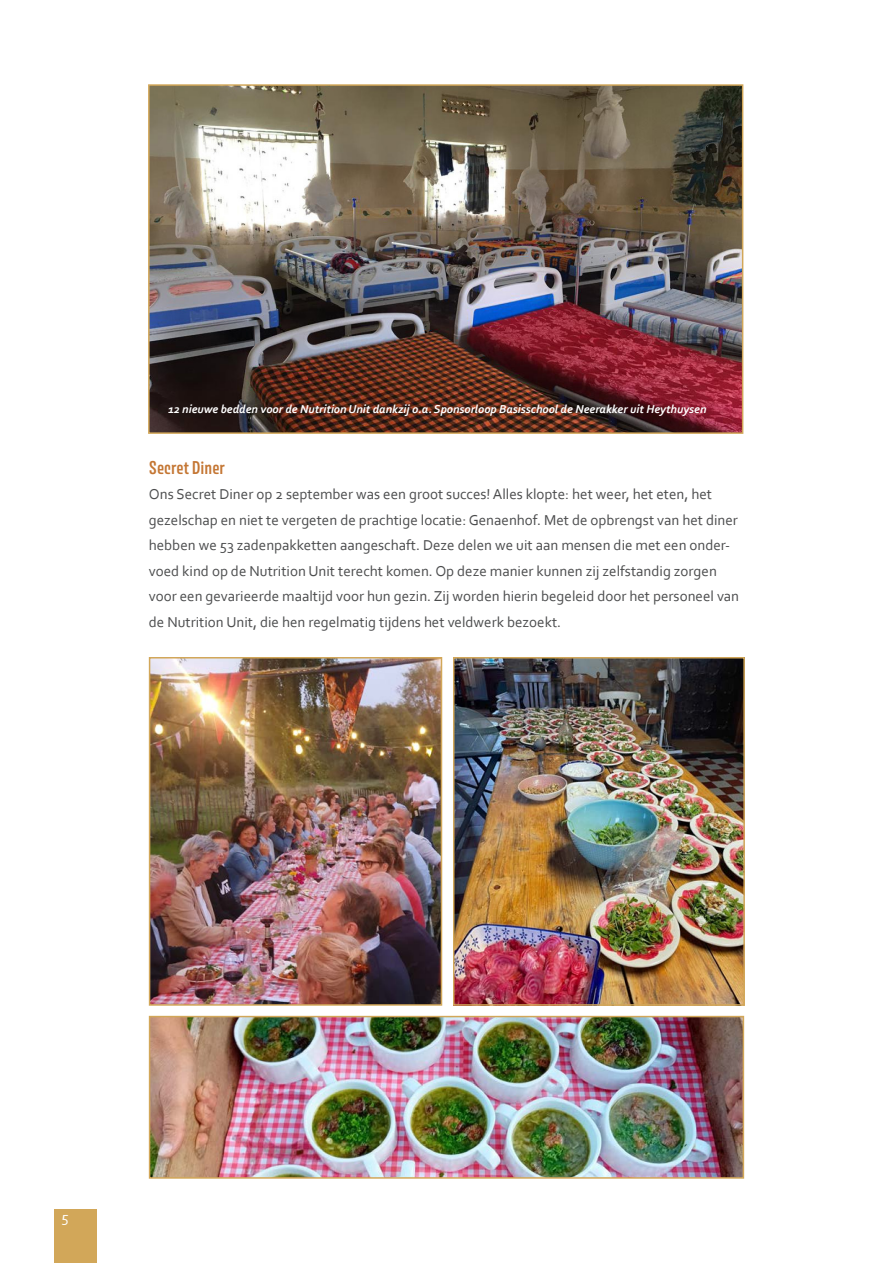
<style>
.page{position:relative;width:893px;height:1263px;background:#fff}
.page>*{position:absolute;margin:0;border:0;box-sizing:border-box;transform-origin:0 0}
.t1{font:600 16.5px "Avory I Latn";color:#c47633}
.t2{font:15px/25.5px "Corbel";color:#4b4c4d}
.t3{font:15px "Corbel";color:#fff}
.t4{font:italic 700 12px "Corbel";color:#fff}
</style>
<div class="page">
<img style="left:148px;top:84px;width:596px;height:350px">
<img style="left:152px;top:660px;width:287px;height:343px">
<div style="left:149px;top:657px;width:293px;height:349px;border:2px solid #d2a759"></div>
<img style="left:456px;top:660px;width:286px;height:343px">
<div style="left:453px;top:657px;width:292px;height:349px;border:2px solid #d2a759"></div>
<img style="left:152px;top:1019px;width:589px;height:157px">
<div style="left:149px;top:1016px;width:595px;height:163px;border:2px solid #d2a759"></div>
<div style="left:54px;top:1209px;width:42px;height:54px;background:#d2a759"></div>
<p class="t4" style="left:168px;top:401px;width:540px">12 nieuwe bedden voor de Nutrition Unit dankzij o.a. Sponsorloop Basisschool de Neerakker uit Heythuysen</p>
<p class="t1" style="left:149px;top:457px;width:77px">Secret Diner</p>
<p class="t2" style="left:149px;top:481px;width:592px">Ons Secret Diner op 2 september was een groot succes! Alles klopte: het weer, het eten, het gezelschap en niet te vergeten de prachtige locatie: Genaenhof. Met de opbrengst van het diner hebben we 53 zadenpakketten aangeschaft. Deze delen we uit aan mensen die met een onder&shy;voed kind op de Nutrition Unit terecht komen. Op deze manier kunnen zij zelfstandig zorgen voor een gevarieerde maaltijd voor hun gezin. Zij worden hierin begeleid door het personeel van de Nutrition Unit, die hen regelmatig tijdens het veldwerk bezoekt.</p>
<p class="t3" style="left:62px;top:1207px;width:9px">5</p>
</div>
